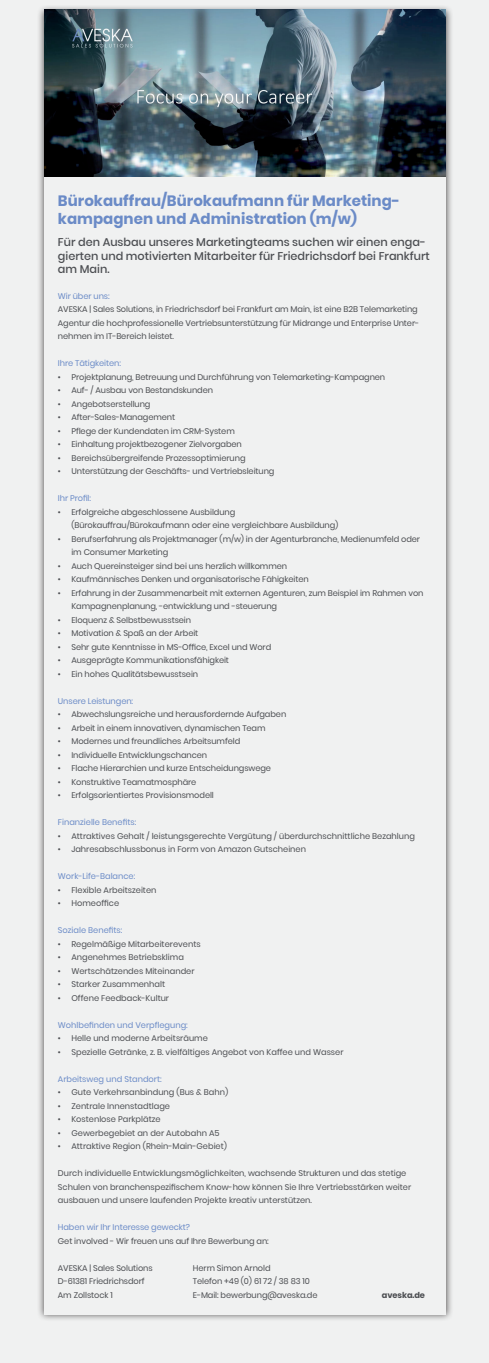
<style>
.page{position:relative;width:489px;height:1363px;background:#f0f1f1}
.page>*{position:absolute;margin:0;border:0;box-sizing:border-box;transform-origin:0 0}
.t1{font:700 15px/18px "Poppins";color:#6b8bc7}
.t2{font:500 11.25px/13.5px "Poppins";color:#4c4e52}
.t3{font:8.25px/13.5px "Poppins";letter-spacing:-.01em;color:#4c4e52}
.t4{font:8.25px "Poppins";color:#6b8bc7}
.t5{font:700 8.25px "Poppins";letter-spacing:-.01em;color:#4c4e52}
</style>
<div class="page">
<div style="left:37px;top:4px;width:416px;height:1317px;background:#231f20;opacity:.75"></div>
<div style="left:44px;top:11px;width:402px;height:1303px;background:#f0f1f1"></div>
<img style="left:44px;top:10px;width:402px;height:166px">
<h1 class="t1" style="left:58px;top:192px;width:344px">Bürokauffrau/Bürokaufmann für Marketing&shy;kampagnen und Administration (m/w)</h1>
<h2 class="t2" style="left:58px;top:236px;width:373px">Für den Ausbau unseres Marketingteams suchen wir einen enga&shy;gierten und motivierten Mitarbeiter für Friedrichsdorf bei Frankfurt am Main.</h2>
<p class="t4" style="left:58px;top:291px;width:53px">Wir über uns:</p>
<p class="t3" style="left:58px;top:303px;width:363px">AVESKA | Sales Solutions, in Friedrichsdorf bei Frankfurt am Main, ist eine B2B Telemarketing<br>Agentur die hochprofessionelle Vertriebsunterstützung für Midrange und Enterprise Unter&shy;nehmen im IT-Bereich leistet.</p>
<p class="t4" style="left:58px;top:359px;width:65px">Ihre Tätigkeiten:</p>
<p class="t3" style="left:58px;top:370px;width:329px">• Projektplanung, Betreuung und Durchführung von Telemarketing-Kampagnen</p>
<p class="t3" style="left:58px;top:384px;width:157px">• Auf- / Ausbau von Bestandskunden</p>
<p class="t3" style="left:58px;top:397px;width:94px">• Angebotserstellung</p>
<p class="t3" style="left:58px;top:411px;width:119px">• After-Sales-Management</p>
<p class="t3" style="left:58px;top:424px;width:178px">• Pflege der Kundendaten im CRM-System</p>
<p class="t3" style="left:58px;top:438px;width:185px">• Einhaltung projektbezogener Zielvorgaben</p>
<p class="t3" style="left:58px;top:451px;width:189px">• Bereichsübergreifende Prozessoptimierung</p>
<p class="t3" style="left:58px;top:465px;width:218px">• Unterstützung der Geschäfts- und Vertriebsleitung</p>
<p class="t4" style="left:58px;top:494px;width:35px">Ihr Profil:</p>
<p class="t3" style="left:71px;top:505px;width:269px;text-indent:-13px">• Erfolgreiche abgeschlossene Ausbildung (Bürokauffrau/Bürokaufmann oder eine vergleichbare Ausbildung)</p>
<p class="t3" style="left:71px;top:532px;width:350px;text-indent:-13px">• Berufserfahrung als Projektmanager (m/w) in der Agenturbranche, Medienumfeld oder im Consumer Marketing</p>
<p class="t3" style="left:58px;top:559px;width:231px">• Auch Quereinsteiger sind bei uns herzlich willkommen</p>
<p class="t3" style="left:58px;top:573px;width:252px">• Kaufmännisches Denken und organisatorische Fähigkeiten</p>
<p class="t3" style="left:71px;top:586px;width:354px;text-indent:-13px">• Erfahrung in der Zusammenarbeit mit externen Agenturen, zum Beispiel im Rahmen von<br>Kampagnenplanung, -entwicklung und -steuerung</p>
<p class="t3" style="left:58px;top:613px;width:135px">• Eloquenz &amp; Selbstbewusstsein</p>
<p class="t3" style="left:58px;top:627px;width:142px">• Motivation &amp; Spaß an der Arbeit</p>
<p class="t3" style="left:58px;top:640px;width:215px">• Sehr gute Kenntnisse in MS-Office, Excel und Word</p>
<p class="t3" style="left:58px;top:654px;width:173px">• Ausgeprägte Kommunikationsfähigkeit</p>
<p class="t3" style="left:58px;top:667px;width:142px">• Ein hohes Qualitätsbewusstsein</p>
<p class="t4" style="left:58px;top:696px;width:77px">Unsere Leistungen:</p>
<p class="t3" style="left:58px;top:708px;width:230px">• Abwechslungsreiche und herausfordernde Aufgaben</p>
<p class="t3" style="left:58px;top:721px;width:209px">• Arbeit in einem innovativen, dynamischen Team</p>
<p class="t3" style="left:58px;top:735px;width:184px">• Modernes und freundliches Arbeitsumfeld</p>
<p class="t3" style="left:58px;top:748px;width:151px">• Individuelle Entwicklungschancen</p>
<p class="t3" style="left:58px;top:762px;width:215px">• Flache Hierarchien und kurze Entscheidungswege</p>
<p class="t3" style="left:58px;top:775px;width:140px">• Konstruktive Teamatmosphäre</p>
<p class="t3" style="left:58px;top:789px;width:157px">• Erfolgsorientiertes Provisionsmodell</p>
<p class="t4" style="left:58px;top:818px;width:80px">Finanzielle Benefits:</p>
<p class="t3" style="left:58px;top:829px;width:359px">• Attraktives Gehalt / leistungsgerechte Vergütung / überdurchschnittliche Bezahlung</p>
<p class="t3" style="left:58px;top:843px;width:250px">• Jahresabschlussbonus in Form von Amazon Gutscheinen</p>
<p class="t4" style="left:58px;top:872px;width:79px">Work-Life-Balance:</p>
<p class="t3" style="left:58px;top:883px;width:100px">• Flexible Arbeitszeiten</p>
<p class="t3" style="left:58px;top:897px;width:63px">• Homeoffice</p>
<p class="t4" style="left:58px;top:926px;width:66px">Soziale Benefits:</p>
<p class="t3" style="left:58px;top:937px;width:144px">• Regelmäßige Mitarbeiterevents</p>
<p class="t3" style="left:58px;top:951px;width:128px">• Angenehmes Betriebsklima</p>
<p class="t3" style="left:58px;top:964px;width:138px">• Wertschätzendes Miteinander</p>
<p class="t3" style="left:58px;top:978px;width:109px">• Starker Zusammenhalt</p>
<p class="t3" style="left:58px;top:991px;width:113px">• Offene Feedback-Kultur</p>
<p class="t4" style="left:58px;top:1020px;width:131px">Wohlbefinden und Verpflegung:</p>
<p class="t3" style="left:58px;top:1032px;width:151px">• Helle und moderne Arbeitsräume</p>
<p class="t3" style="left:58px;top:1045px;width:287px">• Spezielle Getränke, z. B. vielfältiges Angebot von Kaffee und Wasser</p>
<p class="t4" style="left:58px;top:1074px;width:105px">Arbeitsweg und Standort:</p>
<p class="t3" style="left:58px;top:1086px;width:172px">• Gute Verkehrsanbindung (Bus &amp; Bahn)</p>
<p class="t3" style="left:58px;top:1099px;width:114px">• Zentrale Innenstadtlage</p>
<p class="t3" style="left:58px;top:1113px;width:104px">• Kostenlose Parkplätze</p>
<p class="t3" style="left:58px;top:1126px;width:163px">• Gewerbegebiet an der Autobahn A5</p>
<p class="t3" style="left:58px;top:1140px;width:171px">• Attraktive Region (Rhein-Main-Gebiet)</p>
<p class="t3" style="left:58px;top:1167px;width:355px">Durch individuelle Entwicklungsmöglichkeiten, wachsende Strukturen und das stetige<br>Schulen von branchenspezifischem Know-how können Sie Ihre Vertriebsstärken weiter ausbauen und unsere laufenden Projekte kreativ unterstützen.</p>
<p class="t4" style="left:58px;top:1223px;width:133px">Haben wir Ihr Interesse geweckt?</p>
<p class="t3" style="left:58px;top:1234px;width:212px">Get involved - Wir freuen uns auf Ihre Bewerbung an:</p>
<p class="t3" style="left:58px;top:1261px;width:96px">AVESKA | Sales Solutions</p>
<p class="t3" style="left:193px;top:1261px;width:79px">Herrn Simon Arnold</p>
<p class="t3" style="left:58px;top:1275px;width:88px">D-61381 Friedrichsdorf</p>
<p class="t3" style="left:193px;top:1275px;width:118px">Telefon +49 (0) 61 72 / 38 83 10</p>
<p class="t3" style="left:58px;top:1288px;width:56px">Am Zollstock 1</p>
<p class="t3" style="left:193px;top:1288px;width:126px">E-Mail: bewerbung@aveska.de</p>
<p class="t5" style="left:382px;top:1290px;width:45px">aveska.de</p>
</div>
